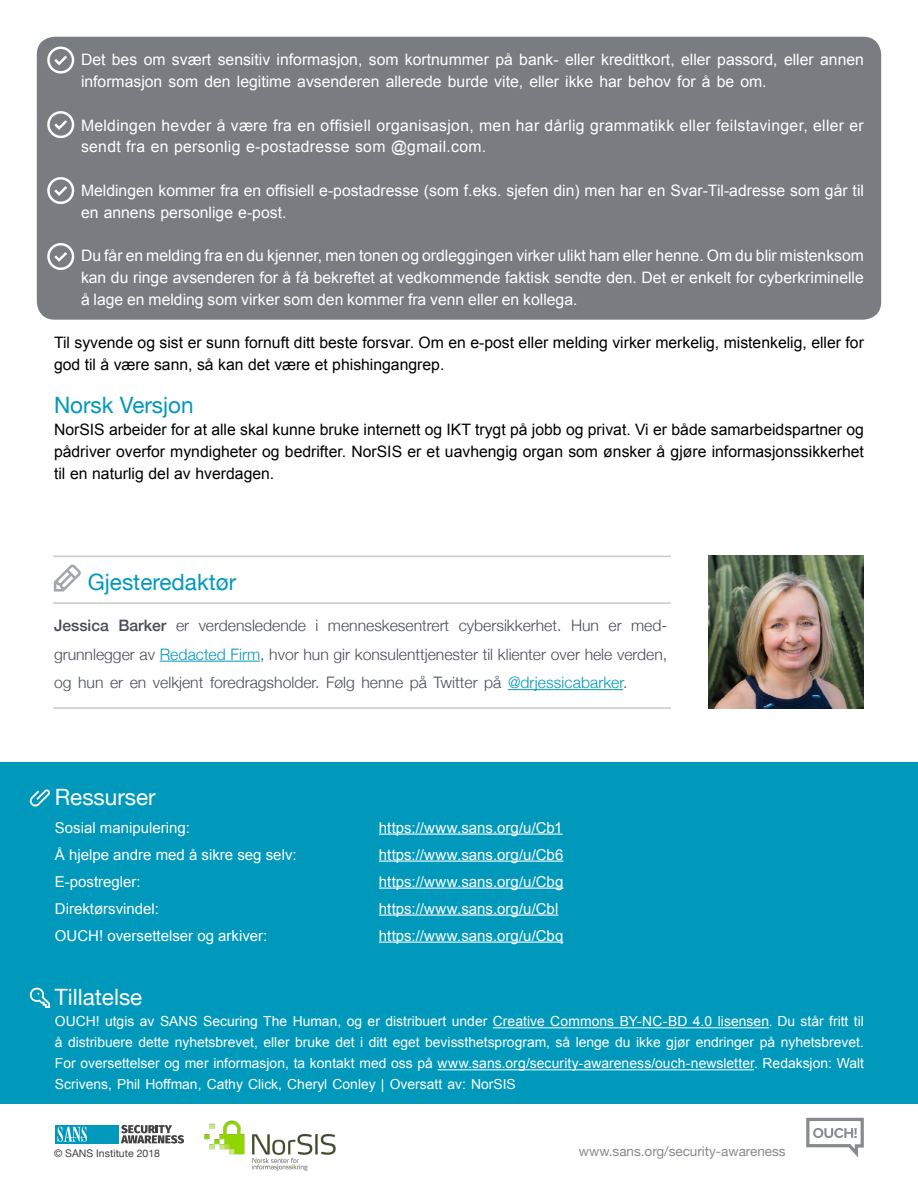
<style>
.page{position:relative;width:918px;height:1188px;background:#fff}
.page>*{position:absolute;margin:0;border:0;box-sizing:border-box;transform-origin:0 0}
.t1{font:22.5px "Helvetica Neue";color:#0098bb}
.t2{font:22.5px "Helvetica Neue";color:#fff}
.t3{font:15.75px/21.8px "Arial";color:#fff}
.t4{font:15.75px/21.8px "Arial";color:#000}
.t5{font:300 15.75px "Helvetica Neue";color:#474c55}
.t6{font:15.75px/21.8px "Arial";letter-spacing:.02em;color:#fff}
.t7{font:500 15.75px "Helvetica Neue";color:#474c55}
.t8{font:15px "Arial";color:#fff}
.t9{font:13.8px/21px "Arial";color:#fff;text-align:justify}
.t10{font:13.5px "Helvetica Neue";color:#878a8f}
.t11{font:10.5px "Helvetica Neue";color:#414042}
.s1{color:#0098bb}
.s2{font-family:"Proxima Nova"}
</style>
<div class="page">
<div style="left:37px;top:37px;width:844px;height:283px;background:#797d82;border-radius:18px"></div>
<div style="left:0;top:762px;width:918px;height:342px;background:#0099bc"></div>
<hr style="left:379px;top:834px;width:184px;height:1px;background:#fff">
<hr style="left:379px;top:861px;width:185px;height:1px;background:#fff">
<hr style="left:379px;top:888px;width:184px;height:1px;background:#fff">
<hr style="left:379px;top:915px;width:179px;height:1px;background:#fff">
<hr style="left:379px;top:942px;width:184px;height:1px;background:#fff">
<hr style="left:493px;top:1027px;width:276px;height:1px;background:#fff">
<hr style="left:438px;top:1069px;width:316px;height:1px;background:#fff">
<svg style="left:806px;top:1118px;width:58px;height:39px"></svg>
<svg style="left:121px;top:1125px;width:63px;height:19px"></svg>
<div style="left:56px;top:1125px;width:63px;height:19px;background:#0099bc"></div>
<svg style="left:58px;top:1127px;width:29px;height:15px"></svg>
<svg style="left:30px;top:789px;width:20px;height:17px"></svg>
<svg style="left:29px;top:988px;width:21px;height:20px"></svg>
<img style="left:204px;top:1120px;width:132px;height:51px">
<hr style="left:160px;top:661px;width:100px;height:1px;background:#0098bb">
<hr style="left:508px;top:689px;width:115px;height:1px;background:#0098bb">
<hr style="left:53px;top:707px;width:618px;height:2px;background:#c7c9c8">
<hr style="left:53px;top:556px;width:618px;height:1px;background:#c7c9c8">
<svg style="left:54px;top:564px;width:27px;height:28px"></svg>
<img style="left:708px;top:556px;width:156px;height:153px">
<hr style="left:53px;top:602px;width:618px;height:2px;background:#c7c9c8">
<svg style="left:47px;top:47px;width:27px;height:27px"></svg>
<svg style="left:47px;top:111px;width:27px;height:27px"></svg>
<svg style="left:47px;top:177px;width:27px;height:27px"></svg>
<svg style="left:47px;top:243px;width:27px;height:27px"></svg>
<p class="t3" style="left:81px;top:49px;width:784px">Det bes om svært sensitiv informasjon, som kortnummer på bank- eller kredittkort, eller passord, eller annen informasjon som den legitime avsenderen allerede burde vite, eller ikke har behov for å be om.</p>
<p class="t6" style="left:81px;top:114px;width:784px">Meldingen hevder å være fra en offisiell organisasjon, men har dårlig grammatikk eller feilstavinger, eller er sendt fra en personlig -e postadresse som @gmail.com.</p>
<p class="t3" style="left:81px;top:180px;width:784px">Meldingen kommer fra en offisiell -e postadresse (som .f eks. sjefen din) men har en Svar-Til-adresse som går til en annens personlige -e post.</p>
<p class="t3" style="left:81px;top:245px;width:785px;text-align:justify">Du får en melding fra en du kjenner, men tonen og ordleggingen virker ulikt ham eller henne. Om du blir mistenksom kan du ringe avsenderen for fåå bekreftet at vedkommende faktisk sendte den. Det er enkelt for cyberkriminelle å lage en melding som virker som den kommer fra venn eller en kollega.</p>
<p class="t4" style="left:54px;top:332px;width:811px">Til syvende og sist er sunn fornuft ditt beste forsvar. Om en -e post eller melding virker merkelig, mistenkelig, eller for god til å være sann, så kan det være et phishingangrep.</p>
<h1 class="t1" style="left:54px;top:389px;width:141px">Norsk Versjon</h1>
<p class="t4" style="left:54px;top:419px;width:812px;text-align:justify">NorSIS arbeider for at alle skal kunne bruke internett og IKT trygt på jobb og privat. Vi er både samarbeidspartner og pådriver overfor myndigheter og bedrifter. NorSIS er et uavhengig organ som ønsker å gjøre informasjonssikkerhet til en naturlig del av hverdagen.</p>
<h1 class="t1" style="left:88px;top:566px;width:150px">Gjesteredaktør</h1>
<p class="t7" style="left:54px;top:613px;width:56px">Jessica</p>
<p class="t7" style="left:118px;top:613px;width:50px">Barker</p>
<p class="t5" style="left:176px;top:613px;width:15px">er</p>
<p class="t5" style="left:199px;top:613px;width:109px">verdensledende</p>
<p class="t5" style="left:316px;top:613px;width:4px">i</p>
<p class="t5" style="left:328px;top:613px;width:123px">menneskesentrert</p>
<p class="t5" style="left:459px;top:613px;width:104px">cybersikkerhet.</p>
<p class="t5" style="left:571px;top:613px;width:30px">Hun</p>
<p class="t5" style="left:609px;top:613px;width:15px">er</p>
<p class="t5" style="left:631px;top:613px;width:38px">med-</p>
<p class="t5" style="left:54px;top:641px;width:615px">grunnlegger av <span class="s1">Redacted Firm</span>, hvor hun gir konsulenttjenester til klienter over hele verden,</p>
<p class="t5" style="left:54px;top:670px;width:575px">og hun er en velkjent foredragsholder. Følg henne på Twitter på <span class="s1">@drjessicabarker</span>.</p>
<h1 class="t2" style="left:55px;top:781px;width:102px">Ressurser</h1>
<p class="t8" style="left:55px;top:817px;width:137px">Sosial manipulering:</p>
<p class="t8" style="left:379px;top:817px;width:185px">https://www.sans.org /u/ Cb1</p>
<p class="t8" style="left:55px;top:844px;width:243px">Å hjelpe andre med å sikre seg selv:</p>
<p class="t8" style="left:379px;top:844px;width:186px">https://www.sans.org /u/ Cb6</p>
<p class="t8" style="left:55px;top:871px;width:87px">E-postregler:</p>
<p class="t8" style="left:379px;top:871px;width:186px">https://www.sans.org /u/ Cbg</p>
<p class="t8" style="left:55px;top:898px;width:106px">Direktørsvindel:</p>
<p class="t8" style="left:379px;top:898px;width:181px">https://www.sans.org /u/ Cbl</p>
<p class="t8" style="left:55px;top:925px;width:214px">OUCH! oversettelser og arkiver:</p>
<p class="t8" style="left:379px;top:925px;width:186px">https://www.sans.org /u/ Cbq</p>
<h1 class="t2" style="left:55px;top:981px;width:89px">Tillatelse</h1>
<p class="t9" style="left:55px;top:1011px;width:811px">OUCH! utgis av SANS Securing The Human, og er distribuert under Creative Commons BY-NC-BD 4.0 lisensen<span class="s2">.</span> Du står fritt til å distribuere dette nyhetsbrevet, eller bruke det i ditt eget bevissthetsprogram, så lenge du ikke gjør endringer på nyhetsbrevet.<br>For oversettelser og mer informasjon, ta kontakt med oss på www.sans.org/security-awareness/ouch-newsletter. Redaksjon: Walt Scrivens, Phil Hoffman, Cathy Click, Cheryl Conley | Oversatt av: NorSIS</p>
<p class="t11" style="left:54px;top:1145px;width:108px">© SANS Institute 2018</p>
<p class="t10" style="left:579px;top:1142px;width:208px">www.sans.org/security-awareness</p>
</div>
